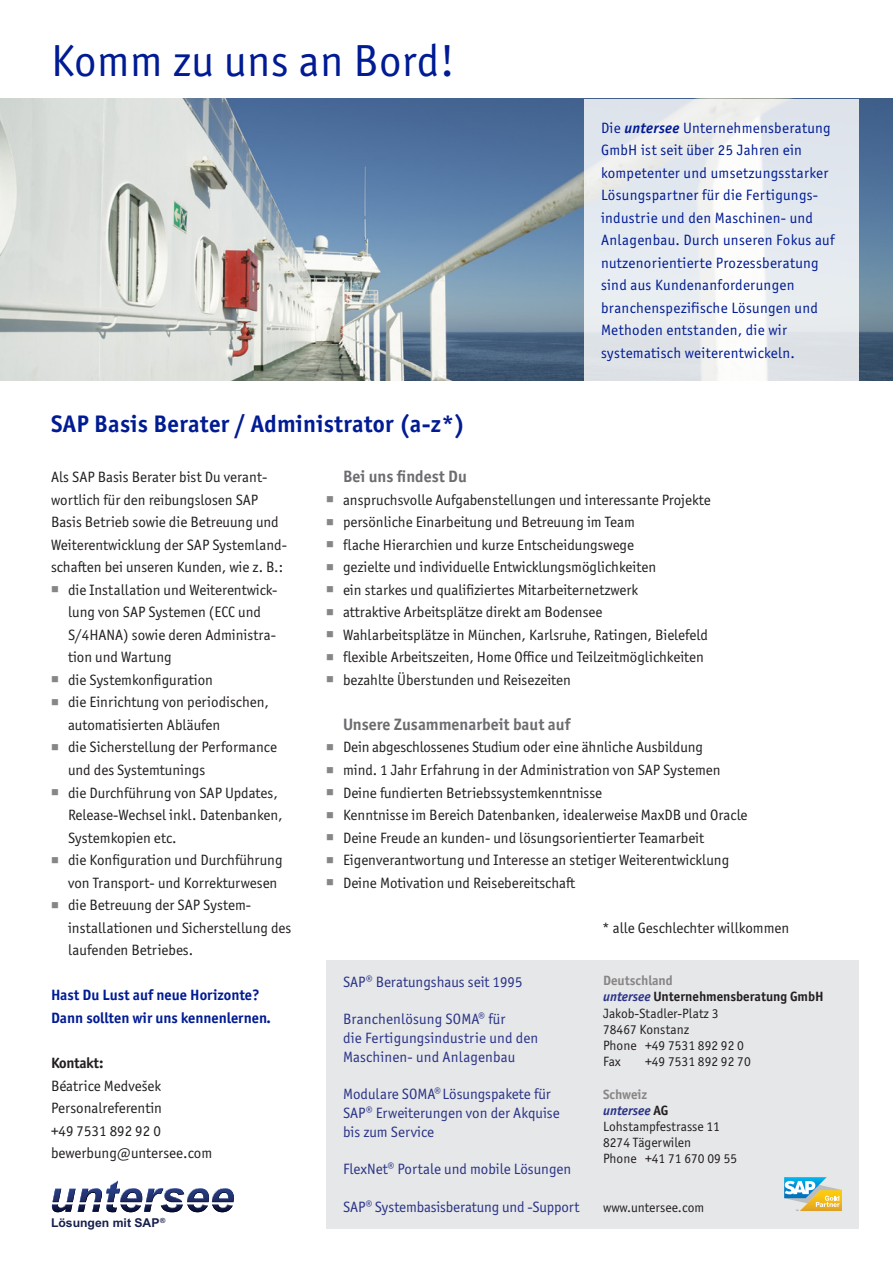
<style>
.page{position:relative;width:893px;height:1263px;background:#fff}
.page>*{position:absolute;margin:0;border:0;box-sizing:border-box;transform-origin:0 0}
.t1{font:45px "Officina Sans ITC Pro";letter-spacing:.01em;color:#001b93}
.t2{font:700 24px "Officina Sans ITC Pro";letter-spacing:.01em;color:#001b93}
.t3{font:700 16.5px "Officina Sans ITC Pro";color:#6c6d70}
.t4{font:15px/22.5px "Officina Sans ITC Pro";color:#231f20}
.t5{font:15px/22.5px "Officina Sans ITC Pro";letter-spacing:.02em;color:#001b93}
.Firmenprofilfliesste{font:15px "Officina Sans ITC Pro";color:#2a3386}
.t6{font:700 15px "Officina Sans ITC Pro";color:#001b93}
.Adressblocktext{font:13.5px "Officina Sans ITC Pro";color:#231f20}
.Adressblocktitel{font:700 13.5px/16.2px "Officina Sans ITC Pro";color:#231f20}
.Adressblocktitel-2{font:italic 700 13.5px/16.2px "Officina Sans ITC Pro";color:#2a3386}
.t7{font:700 12.15px "Arial";color:#17204d}
.s1{font-weight:700;font-style:italic}
.s2{font-weight:700}
.s3{color:#888585}
.s4{font-style:italic;color:#2a3386}
.s5{font-style:normal;color:#888585}
.s6{font-style:normal;color:#231f20}
</style>
<div class="page">
<img style="left:0;top:99px;width:893px;height:282px">
<svg style="left:584px;top:99px;width:275px;height:282px;fill:#e5eaef"></svg>
<div style="left:326px;top:960px;width:533px;height:269px;background:#e6e7e9"></div>
<svg style="left:784px;top:1177px;width:58px;height:34px"></svg>
<svg style="left:52px;top:1181px;width:182px;height:31px"></svg>
<p class="t1" style="left:51px;top:35px;width:405px">Komm zu uns an Bord!</p>
<p class="t5" style="left:601px;top:116px;width:235px">Die <span class="s1">untersee</span> Unternehmensberatung GmbH ist seit über 25 Jahren ein kompetenter und umsetzungsstarker Lösungspartner für die Fertigungs&shy;industrie und den Maschinen- und Anlagenbau. Durch unseren Fokus auf nutzenorientierte Prozessberatung sind aus Kundenanforderungen branchenspezifische Lösungen und Methoden entstanden, die wir systematisch weiterentwickeln.</p>
<p class="t2" style="left:51px;top:409px;width:416px">SAP Basis Berater / Administrator (a-z*)</p>
<p class="t4" style="left:51px;top:466px;width:218px">Als SAP Basis Berater bist Du verant&shy;wortlich für den reibungslosen SAP</p>
<p class="t4" style="left:51px;top:511px;width:229px">Basis Betrieb sowie die Betreuung und</p>
<p class="t4" style="left:51px;top:533px;width:238px">Weiterentwicklung der SAP Systemland&shy;schaften bei unseren Kunden, wie z. B.:</p>
<p class="t4" style="left:68px;top:578px;width:211px">die Installation und Weiterentwick&shy;lung von SAP Systemen (ECC und<br>S/4HANA) sowie deren Administra&shy;tion und Wartung</p>
<p class="t4" style="left:68px;top:668px;width:147px">die Systemkonfiguration</p>
<p class="t4" style="left:68px;top:691px;width:202px">die Einrichtung von periodischen, automatisierten Abläufen</p>
<p class="t4" style="left:68px;top:736px;width:210px">die Sicherstellung der Performance und des Systemtunings</p>
<p class="t4" style="left:68px;top:781px;width:216px">die Durchführung von SAP Updates,<br>Release-Wechsel inkl. Datenbanken,<br>Systemkopien etc.</p>
<p class="t4" style="left:68px;top:849px;width:216px">die Konfiguration und Durchführung von Transport- und Korrekturwesen</p>
<p class="t4" style="left:68px;top:894px;width:225px">die Betreuung der SAP System&shy;installationen und Sicherstellung des laufenden Betriebes.</p>
<p class="t6" style="left:51px;top:986px;width:210px">Hast Du Lust auf neue Horizonte?</p>
<p class="t6" style="left:51px;top:1008px;width:222px">Dann sollten wir uns kennenlernen.</p>
<p class="t4" style="left:51px;top:1052px;width:112px"><span class="s2">Kontakt:<br></span>Béatrice Medvešek</p>
<p class="t4" style="left:51px;top:1097px;width:112px">Personalreferentin</p>
<p class="t4" style="left:51px;top:1119px;width:111px">+49 7531 892 92 0</p>
<p class="t4" style="left:51px;top:1142px;width:163px">bewerbung@untersee.com</p>
<p class="t3" style="left:343px;top:466px;width:125px">Bei uns findest Du</p>
<p class="t4" style="left:343px;top:488px;width:369px">anspruchsvolle Aufgabenstellungen und interessante Projekte</p>
<p class="t4" style="left:343px;top:511px;width:293px">persönliche Einarbeitung und Betreuung im Team</p>
<p class="t4" style="left:343px;top:533px;width:293px">flache Hierarchien und kurze Entscheidungswege</p>
<p class="t4" style="left:343px;top:556px;width:315px">gezielte und individuelle Entwicklungsmöglichkeiten</p>
<p class="t4" style="left:343px;top:578px;width:297px">ein starkes und qualifiziertes Mitarbeiternetzwerk</p>
<p class="t4" style="left:343px;top:601px;width:261px">attraktive Arbeitsplätze direkt am Bodensee</p>
<p class="t4" style="left:343px;top:623px;width:366px">Wahlarbeitsplätze in München, Karlsruhe, Ratingen, Bielefeld</p>
<p class="t4" style="left:343px;top:646px;width:362px">flexible Arbeitszeiten, Home Office und Teilzeitmöglichkeiten</p>
<p class="t4" style="left:343px;top:668px;width:229px">bezahlte Überstunden und Reisezeiten</p>
<p class="t3" style="left:343px;top:714px;width:229px">Unsere Zusammenarbeit baut auf</p>
<p class="t4" style="left:343px;top:736px;width:362px">Dein abgeschlossenes Studium oder eine ähnliche Ausbildung</p>
<p class="t4" style="left:343px;top:759px;width:379px">mind. 1 Jahr Erfahrung in der Administration von SAP Systemen</p>
<p class="t4" style="left:343px;top:781px;width:261px">Deine fundierten Betriebssystemkenntnisse</p>
<p class="t4" style="left:343px;top:804px;width:406px">Kenntnisse im Bereich Datenbanken, idealerweise MaxDB und Oracle</p>
<p class="t4" style="left:343px;top:826px;width:363px">Deine Freude an kunden- und lösungsorientierter Teamarbeit</p>
<p class="t4" style="left:343px;top:849px;width:388px">Eigenverantwortung und Interesse an stetiger Weiterentwicklung</p>
<p class="t4" style="left:343px;top:871px;width:234px">Deine Motivation und Reisebereitschaft</p>
<p class="t4" style="left:602px;top:916px;width:189px">* alle Geschlechter willkommen</p>
<p class="Firmenprofilfliesste" style="left:343px;top:973px;width:181px">SAP® Beratungshaus seit 1995</p>
<p class="Firmenprofilfliesste" style="left:343px;top:1010px;width:164px">Branchenlösung SOMA® für</p>
<p class="Firmenprofilfliesste" style="left:343px;top:1029px;width:197px">die Fertigungsindustrie und den</p>
<p class="Firmenprofilfliesste" style="left:343px;top:1048px;width:174px">Maschinen- und Anlagenbau</p>
<p class="Firmenprofilfliesste" style="left:343px;top:1085px;width:209px">Modulare SOMA® Lösungspakete für</p>
<p class="Firmenprofilfliesste" style="left:343px;top:1104px;width:218px">SAP® Erweiterungen von der Akquise</p>
<p class="Firmenprofilfliesste" style="left:343px;top:1123px;width:93px">bis zum Service</p>
<p class="Firmenprofilfliesste" style="left:343px;top:1160px;width:230px">FlexNet® Portale und mobile Lösungen</p>
<p class="Firmenprofilfliesste" style="left:343px;top:1198px;width:238px">SAP® Systembasisberatung und -Support</p>
<p class="Adressblocktitel" style="left:603px;top:972px;width:222px"><span class="s3">Deutschland<br></span><span class="s4">untersee</span> Unternehmensberatung GmbH</p>
<p class="Adressblocktext" style="left:603px;top:1005px;width:117px">Jakob-Stadler-Platz 3</p>
<p class="Adressblocktext" style="left:603px;top:1021px;width:88px">78467 Konstanz</p>
<p class="Adressblocktext" style="left:603px;top:1037px;width:142px">Phone +49 7531 892 92 0</p>
<p class="Adressblocktext" style="left:603px;top:1054px;width:19px">Fax</p>
<p class="Adressblocktext" style="left:645px;top:1054px;width:107px">+49 7531 892 92 70</p>
<p class="Adressblocktitel-2" style="left:603px;top:1086px;width:67px"><span class="s5">Schweiz </span>untersee <span class="s6">AG</span></p>
<p class="Adressblocktext" style="left:603px;top:1118px;width:118px">Lohstampfestrasse 11</p>
<p class="Adressblocktext" style="left:603px;top:1135px;width:90px">8274 Tägerwilen</p>
<p class="Adressblocktext" style="left:603px;top:1151px;width:136px">Phone +41 71 670 09 55</p>
<p class="Adressblocktext" style="left:603px;top:1199px;width:103px">www.untersee.com</p>
<p class="t7" style="left:51px;top:1214px;width:116px">Lösungen mit SAP<sup>®</sup></p>
</div>
